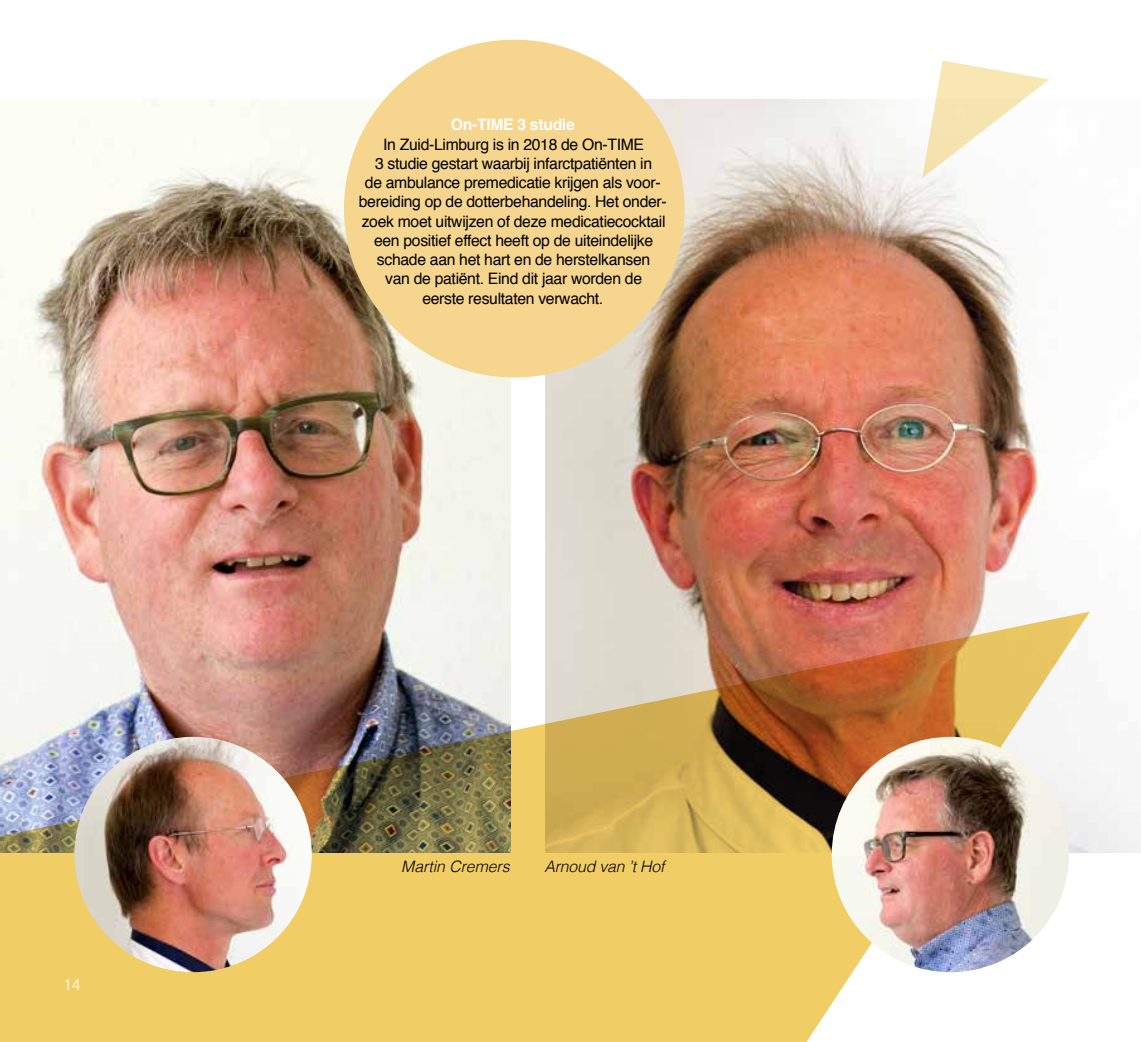
<style>
.page{position:relative;width:1141px;height:1042px;background:#fff}
.page>*{position:absolute;margin:0;border:0;box-sizing:border-box;transform-origin:0 0}
.t1{font:15.75px/19.2px "Helvetica";letter-spacing:-.02em;color:#000;text-align:center}
.t2{font:italic 300 15.75px "Helvetica";color:#000}
.t3{font:700 15.75px "Helvetica";letter-spacing:-.02em;color:#fff}
.t4{font:300 15.75px "Helvetica";color:#fff}
</style>
<div class="page">
<img style="left:0;top:99px;width:511px;height:512px">
<img style="left:546px;top:99px;width:595px;height:754px">
<img style="left:0;top:611px;width:1090px;height:431px">
<img style="left:74px;top:737px;width:238px;height:235px">
<svg style="left:922px;top:61px;width:127px;height:117px"></svg>
<img style="left:832px;top:737px;width:237px;height:235px">
<div style="left:344px;top:40px;width:341px;height:337px;background:#f6d58f;border-radius:50%"></div>
<p class="t4" style="left:63px;top:971px;width:19px">14</p>
<p class="t3" style="left:451px;top:112px;width:125px">On-TIME 3 studie</p>
<p class="t1" style="left:359px;top:135px;width:309px">In Zuid-Limburg is in 2018 de On-TIME<br>3 studie gestart waarbij infarctpatiënten in<br>de ambulance premedicatie krijgen als voor&shy;bereiding op de dotterbehandeling. Het onder&shy;zoek moet uitwijzen of deze medicatiecocktail een positief effect heeft op de uiteindelijke schade aan het hart en de herstelkansen<br>van de patiënt. Eind dit jaar worden de<br>eerste resultaten verwacht.</p>
<p class="t2" style="left:401px;top:852px;width:110px">Martin Cremers</p>
<p class="t2" style="left:544px;top:852px;width:122px">Arnoud van ’t Hof</p>
</div>
